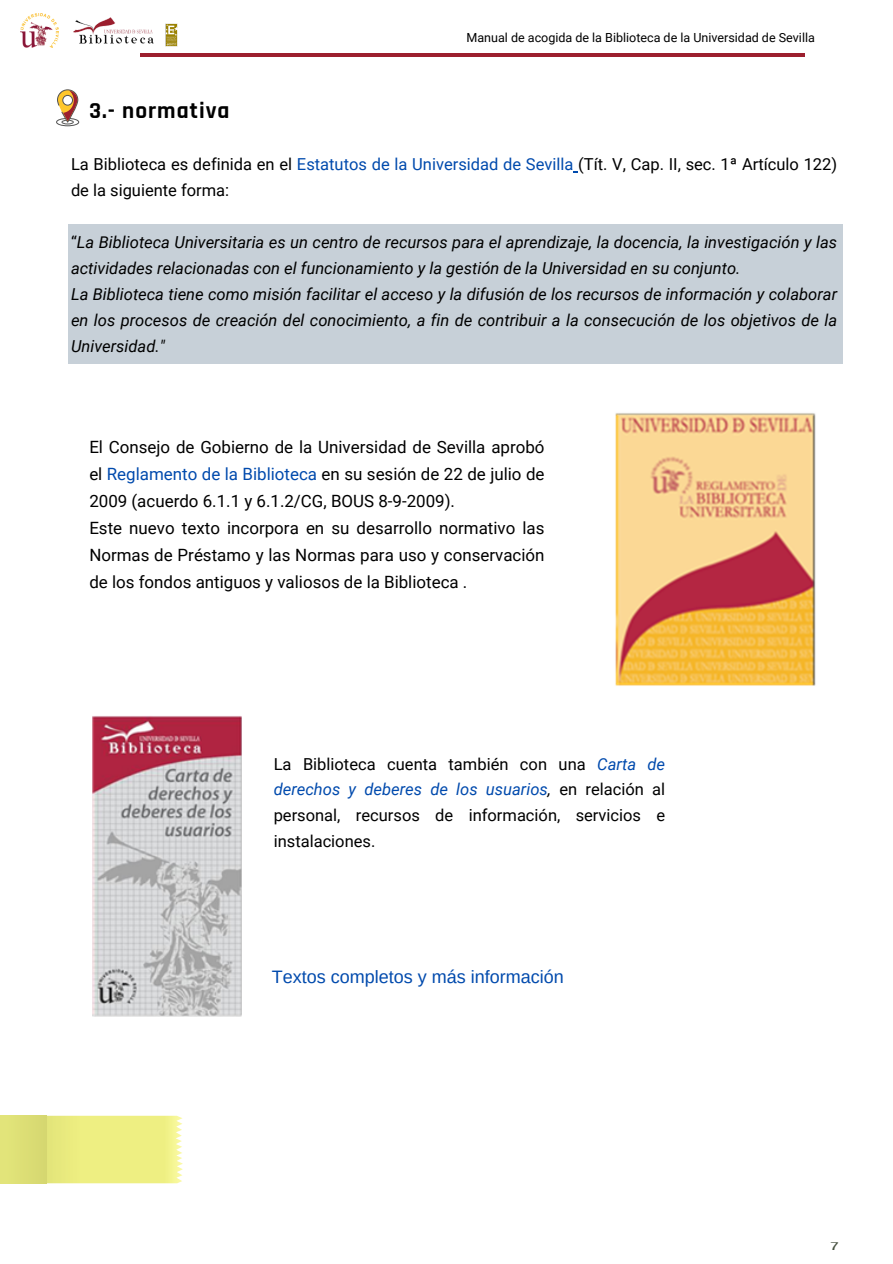
<style>
.page{position:relative;width:893px;height:1264px;background:#fff}
.page>*{position:absolute;margin:0;border:0;box-sizing:border-box;transform-origin:0 0}
.t1{font:700 23.1px "Rajdhani";letter-spacing:.045em;color:#000}
.t2{font:18px "Arimo";color:#004aad}
.t3{font:16.95px/27px "Roboto";color:#000;text-align:justify}
.t4{font:italic 16.5px/25.8px "Roboto";color:#000}
.t5{font:16.5px/25.8px "Roboto";color:#000}
.t6{font:12.6px "Roboto";color:#000}
.t7{font:700 11.1px "Fahkwang";color:#485241}
.s1{color:#004aad}
.s2{font-style:normal}
.s3{font-style:italic;color:#004aad}
.s4{font-style:italic}
</style>
<div class="page">
<svg style="left:56px;top:89px;width:23px;height:37px"></svg>
<svg style="left:46px;top:1115px;width:136px;height:68px;background:#edee85"></svg>
<div style="left:1px;top:1115px;width:45px;height:68px;background:#ddde75"></div>
<div style="left:68px;top:224px;width:775px;height:139px;background:#c7d0d8"></div>
<img style="left:615px;top:413px;width:201px;height:273px">
<img style="left:92px;top:716px;width:149px;height:300px">
<hr style="left:140px;top:53px;width:664px;height:4px;background:#9c1f2e">
<img style="left:74px;top:17px;width:80px;height:27px">
<img style="left:20px;top:14px;width:39px;height:34px">
<img style="left:165px;top:23px;width:13px;height:24px">
<p class="t1" style="left:89px;top:96px;width:142px">3.- normativa</p>
<p class="t6" style="left:466px;top:30px;width:350px">Manual de acogida de la Biblioteca de la Universidad de Sevilla</p>
<p class="t5" style="left:71px;top:152px;width:767px">La Biblioteca es definida en el <span class="s1">Estatutos de la Universidad de Sevilla</span> (Tít. V, Cap. II, sec. 1ª Artículo 122) de la siguiente forma:</p>
<p class="t4" style="left:71px;top:229px;width:767px"><span class="s2">“</span>La Biblioteca Universitaria es un centro de recursos para el aprendizaje, la docencia, la investigación y las actividades relacionadas con el funcionamiento y la gestión de la Universidad en su conjunto.</p>
<p class="t4" style="left:71px;top:281px;width:767px;text-align:justify">La Biblioteca tiene como misión facilitar el acceso y la difusión de los recursos de información y colaborar en los procesos de creación del conocimiento, a fin de contribuir a la consecución de los objetivos de la Universidad."</p>
<p class="t3" style="left:89px;top:433px;width:456px">El Consejo de Gobierno de la Universidad de Sevilla aprobó el <span class="s1">Reglamento de la Biblioteca</span> en su sesión de 22 de julio de 2009 (acuerdo 6.1.1 y 6.1.2/CG, BOUS 8-9-2009).</p>
<p class="t3" style="left:89px;top:514px;width:456px">Este nuevo texto incorpora en su desarrollo normativo las Normas de Préstamo y las Normas para uso y conservación de los fondos antiguos y valiosos de la Biblioteca .</p>
<p class="t5" style="left:274px;top:751px;width:393px;text-align:justify">La Biblioteca cuenta también con una <span class="s3">Carta de derechos y deberes de los usuarios</span><span class="s4">,</span> en relación al personal, recursos de información, servicios e instalaciones.</p>
<p class="t2" style="left:272px;top:966px;width:293px">Textos completos y más información</p>
<p class="t7" style="left:830px;top:1238px;width:10px">7</p>
</div>
